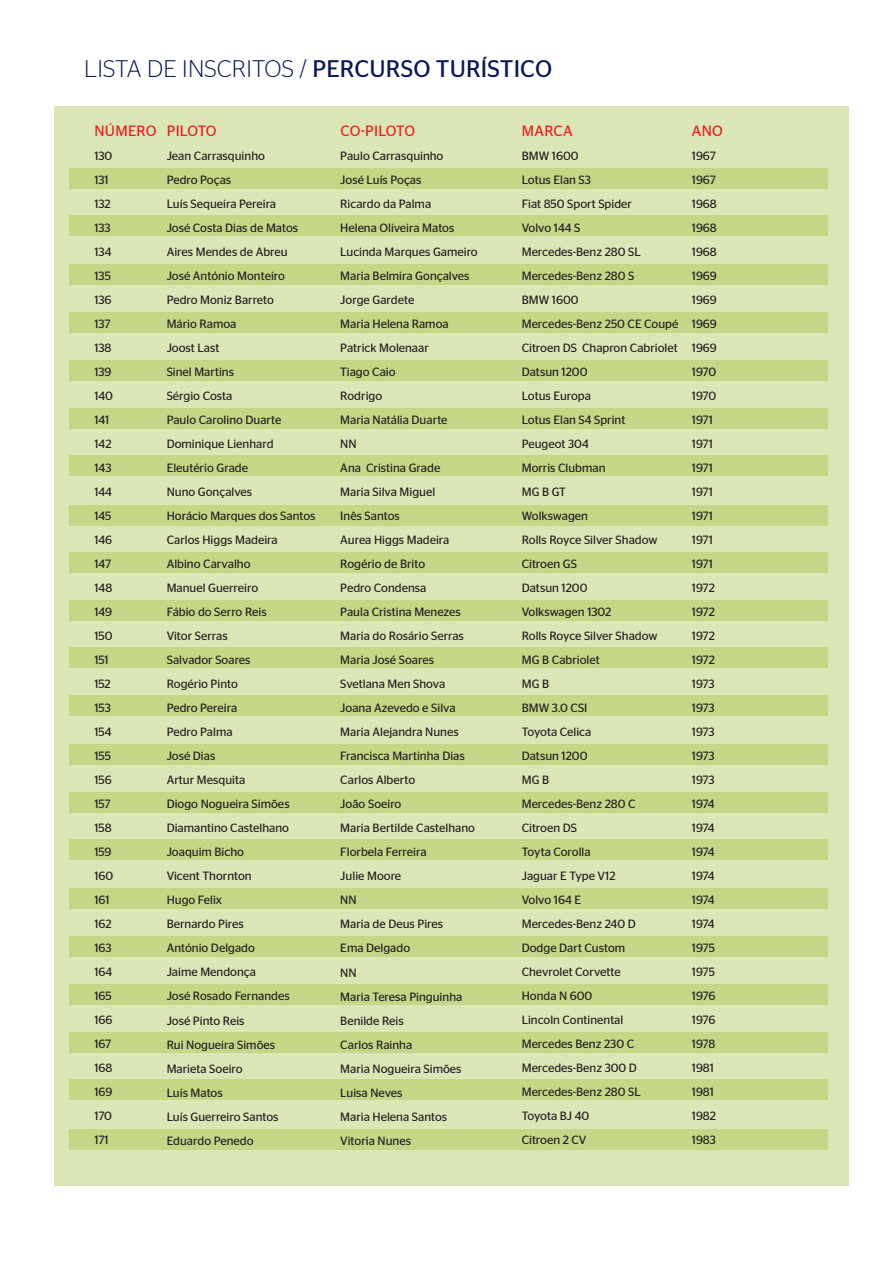
<style>
.page{position:relative;width:893px;height:1263px;background:#fff}
.page>*{position:absolute;margin:0;border:0;box-sizing:border-box;transform-origin:0 0}
.t1{font:300 24px "Stag Sans";letter-spacing:.01em;color:#091855}
.t2{font:15px "Stag Sans";letter-spacing:.02em;color:#ee1d23}
.t3{font:12px/24px "Stag Sans";color:#231f20}
.s1{font-weight:400}
</style>
<div class="page">
<div style="left:54px;top:106px;width:794px;height:1080px;background:#dbe6b6"></div>
<div style="left:69px;top:168px;width:759px;height:21px;background:#c3d786"></div>
<div style="left:69px;top:215px;width:759px;height:21px;background:#c3d786"></div>
<div style="left:69px;top:264px;width:759px;height:21px;background:#c3d786"></div>
<div style="left:69px;top:312px;width:759px;height:21px;background:#c3d786"></div>
<div style="left:69px;top:360px;width:759px;height:21px;background:#c3d786"></div>
<div style="left:69px;top:408px;width:759px;height:21px;background:#c3d786"></div>
<div style="left:69px;top:455px;width:759px;height:21px;background:#c3d786"></div>
<div style="left:69px;top:505px;width:759px;height:20px;background:#c3d786"></div>
<div style="left:69px;top:552px;width:759px;height:21px;background:#c3d786"></div>
<div style="left:69px;top:600px;width:759px;height:20px;background:#c3d786"></div>
<div style="left:69px;top:647px;width:759px;height:21px;background:#c3d786"></div>
<div style="left:69px;top:695px;width:759px;height:21px;background:#c3d786"></div>
<div style="left:69px;top:744px;width:759px;height:21px;background:#c3d786"></div>
<div style="left:69px;top:792px;width:759px;height:21px;background:#c3d786"></div>
<div style="left:69px;top:839px;width:759px;height:21px;background:#c3d786"></div>
<div style="left:69px;top:888px;width:759px;height:21px;background:#c3d786"></div>
<div style="left:69px;top:936px;width:759px;height:21px;background:#c3d786"></div>
<div style="left:69px;top:984px;width:759px;height:21px;background:#c3d786"></div>
<div style="left:69px;top:1031px;width:759px;height:21px;background:#c3d786"></div>
<div style="left:69px;top:1079px;width:759px;height:21px;background:#c3d786"></div>
<div style="left:69px;top:1129px;width:759px;height:21px;background:#c3d786"></div>
<h1 class="t1" style="left:84px;top:55px;width:469px">LISTA DE INSCRITOS / <span class="s1">percurso turístico</span></h1>
<p class="t2" style="left:95px;top:122px;width:64px">Número</p>
<p class="t3" style="left:94px;top:144px;width:20px">130<br>131<br>132<br>133<br>134<br>135<br>136<br>137<br>138<br>139<br>140<br>141<br>142<br>143<br>144<br>145<br>146<br>147<br>148<br>149<br>150<br>151<br>152<br>153<br>154<br>155<br>156<br>157<br>158<br>159<br>160<br>161<br>162<br>163<br>164<br>165<br>166<br>167<br>168<br>169<br>170<br>171</p>
<p class="t2" style="left:167px;top:123px;width:51px">Piloto</p>
<p class="t3" style="left:167px;top:144px;width:150px">Jean Carrasquinho<br>Pedro Poças<br>Luís Sequeira Pereira<br>José Costa Dias de Matos<br>Aires Mendes de Abreu<br>José António Monteiro<br>Pedro Moniz Barreto<br>Mário Ramoa<br>Joost Last<br>Sinel Martins<br>Sérgio Costa<br>Paulo Carolino Duarte<br>Dominique Lienhard<br>Eleutério Grade<br>Nuno Gonçalves<br>Horácio Marques dos Santos<br>Carlos Higgs Madeira<br>Albino Carvalho<br>Manuel Guerreiro<br>Fábio do Serro Reis<br>Vitor Serras<br>Salvador Soares<br>Rogério Pinto<br>Pedro Pereira<br>Pedro Palma<br>José Dias<br>Artur Mesquita<br>Diogo Nogueira Simões<br>Diamantino Castelhano<br>Joaquim Bicho<br>Vicent Thornton<br>Hugo Felix<br>Bernardo Pires<br>António Delgado<br>Jaime Mendonça<br>José Rosado Fernandes<br>José Pinto Reis<br>Rui Nogueira Simões<br>Marieta Soeiro<br>Luís Matos<br>Luís Guerreiro Santos<br>Eduardo Penedo</p>
<p class="t2" style="left:340px;top:123px;width:76px">Co-piloto</p>
<p class="t3" style="left:340px;top:144px;width:139px">Paulo Carrasquinho<br>José Luís Poças<br>Ricardo da Palma<br>Helena Oliveira Matos<br>Lucinda Marques Gameiro<br>Maria Belmira Gonçalves<br>Jorge Gardete<br>Maria Helena Ramoa<br>Patrick Molenaar<br>Tiago Caio<br>Rodrigo<br>Maria Natália Duarte<br>NN<br>Ana Cristina Grade<br>Maria Silva Miguel<br>I nês Santos<br>Aurea Higgs Madeira<br>Rogério de Brito<br>Pedro Condensa<br>Paula Cristina Menezes<br>Maria do Rosário Serras<br>Maria José Soares<br>Svetlana Men Shova<br>Joana Azevedo e Silva<br>Maria Alejandra Nunes<br>Francisca Martinha Dias<br>Carlos Alberto<br>João Soeiro<br>Maria Bertilde Castelhano<br>Florbela Ferreira<br>Julie Moore<br>NN<br>Maria de Deus Pires<br>Ema Delgado<br>NN<br>Maria Teresa Pinguinha<br>Benilde Reis<br>Carlos Rainha<br>Maria Nogueira Simões<br>Luisa Neves<br>Maria Helena Santos<br>Vitoria Nunes</p>
<p class="t2" style="left:522px;top:122px;width:51px">Marca</p>
<p class="t3" style="left:522px;top:144px;width:158px">BMW 1600<br>Lotus Elan S3<br>Fiat 850 Sport Spider<br>Volvo 144 S<br>Mercedes-Benz 280 SL<br>Mercedes-Benz 280 S<br>BMW 1600<br>Mercedes-Benz 250 CE Coupé<br>Citroen DS Chapron Cabriolet<br>Datsun 1200<br>Lotus Europa<br>Lotus Elan S4 Sprint<br>Peugeot 304<br>Morris Clubman<br>MG B GT<br>Wolkswagen<br>Rolls Royce Silver Shadow<br>Citroen GS<br>Datsun 1200<br>Volkswagen 1302<br>Rolls Royce Silver Shadow<br>MG B Cabriolet<br>MG B<br>BMW 3.0 CSI<br>Toyota Celica<br>Datsun 1200<br>MG B<br>Mercedes-Benz 280 C<br>Citroen DS<br>Toyta Corolla<br>Jaguar E Type V12<br>Volvo 164 E<br>Mercedes-Benz 240 D<br>Dodge Dart Custom<br>Chevrolet Corvette<br>Honda N 600<br>Lincoln Continental<br>Mercedes Benz 230 C<br>Mercedes-Benz 300 D<br>Mercedes-Benz 280 SL<br>Toyota BJ 40<br>Citroen 2 CV</p>
<p class="t2" style="left:692px;top:122px;width:33px">Ano</p>
<p class="t3" style="left:692px;top:144px;width:27px">1967<br>1967<br>1968<br>1968<br>1968<br>1969<br>1969<br>1969<br>1969<br>1970<br>1970<br>1971<br>1971<br>1971<br>1971<br>1971<br>1971<br>1971<br>1972<br>1972<br>1972<br>1972<br>1973<br>1973<br>1973<br>1973<br>1973<br>1974<br>1974<br>1974<br>1974<br>1974<br>1974<br>1975<br>1975<br>1976<br>1976<br>1978<br>1981<br>1981<br>1982<br>1983</p>
</div>
